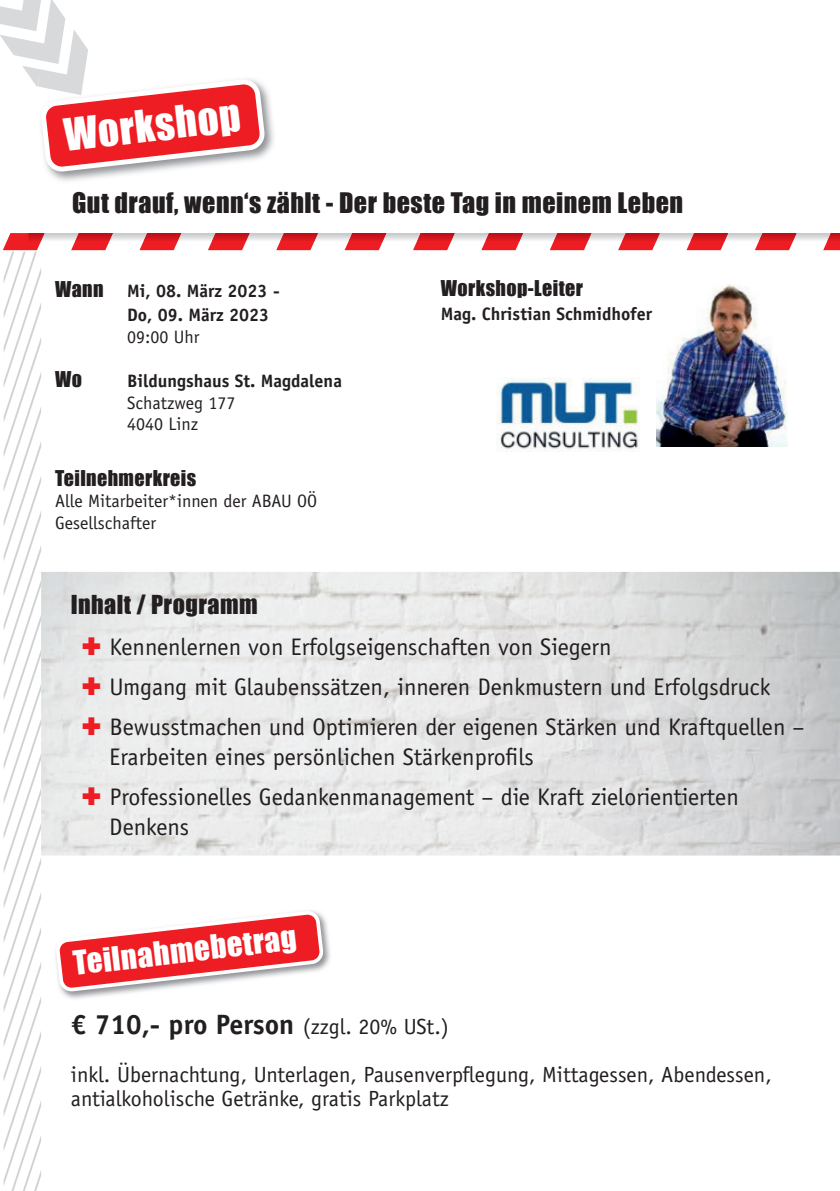
<style>
.page{position:relative;width:840px;height:1191px;background:#fff}
.page>*{position:absolute;margin:0;border:0;box-sizing:border-box;transform-origin:0 0}
.t1{font:41px "Impact";color:#fff}
.t2{font:30.6px "Impact";color:#fff}
.t3{font:700 28px "Officina Sans Std";color:#231f20}
.t4{font:26px "Impact";letter-spacing:.02em;color:#231f20}
.t5{font:24px/40px "Officina Sans Std";color:#231f20}
.t6{font:24px "Impact";letter-spacing:.02em;color:#231f20}
.t7{font:22px/24px "Officina Sans Std";color:#231f20}
.t8{font:20px "Impact";letter-spacing:.02em;color:#231f20}
.t9{font:700 18px/24px "Officina Sans Std";color:#231f20}
.t10{font:18px/21.6px "Officina Sans Std";color:#231f20}
.s1{font-family:"Impact";font-weight:400;font-size:20px}
.s2{font-weight:400;font-size:22px}
</style>
<div class="page">
<svg style="left:755px;top:242px;width:38px;height:8px"></svg>
<svg style="left:686px;top:242px;width:39px;height:8px"></svg>
<svg style="left:618px;top:242px;width:38px;height:8px"></svg>
<svg style="left:550px;top:242px;width:38px;height:8px"></svg>
<svg style="left:481px;top:242px;width:38px;height:8px"></svg>
<svg style="left:413px;top:242px;width:38px;height:8px"></svg>
<svg style="left:344px;top:242px;width:39px;height:8px"></svg>
<svg style="left:276px;top:242px;width:38px;height:8px"></svg>
<svg style="left:208px;top:242px;width:38px;height:8px"></svg>
<svg style="left:139px;top:242px;width:39px;height:8px"></svg>
<svg style="left:71px;top:242px;width:38px;height:8px"></svg>
<svg style="left:3px;top:233px;width:42px;height:958px"></svg>
<img style="left:45px;top:233px;width:777px;height:7px">
<svg style="left:822px;top:233px;width:17px;height:17px"></svg>
<img style="left:758px;top:233px;width:38px;height:9px">
<img style="left:690px;top:233px;width:37px;height:9px">
<img style="left:621px;top:233px;width:38px;height:9px">
<img style="left:553px;top:233px;width:38px;height:9px">
<img style="left:485px;top:233px;width:38px;height:9px">
<img style="left:416px;top:233px;width:38px;height:9px">
<img style="left:348px;top:233px;width:38px;height:9px">
<img style="left:280px;top:233px;width:38px;height:9px">
<img style="left:211px;top:233px;width:38px;height:9px">
<img style="left:143px;top:233px;width:38px;height:9px">
<img style="left:75px;top:233px;width:38px;height:9px">
<img style="left:28px;top:233px;width:17px;height:9px">
<img style="left:41px;top:572px;width:798px;height:283px">
<img style="left:567px;top:682px;width:158px;height:165px">
<img style="left:486px;top:640px;width:158px;height:165px">
<img style="left:405px;top:593px;width:158px;height:165px">
<img style="left:49px;top:87px;width:225px;height:94px">
<svg style="left:0;top:0;width:265px;height:172px"></svg>
<img style="left:656px;top:284px;width:130px;height:163px">
<img style="left:62px;top:916px;width:268px;height:83px">
<svg style="left:55px;top:910px;width:268px;height:82px"></svg>
<img style="left:498px;top:378px;width:141px;height:73px">
<svg style="left:83px;top:637px;width:17px;height:18px"></svg>
<svg style="left:83px;top:677px;width:17px;height:18px"></svg>
<svg style="left:83px;top:717px;width:17px;height:18px"></svg>
<svg style="left:83px;top:787px;width:17px;height:18px"></svg>
<h1 class="t1" style="left:60px;top:104px;width:178px;rotate:-7deg">Workshop</h1>
<p class="t4" style="left:72px;top:183px;width:612px">Gut drauf, wenn‘s zählt - Der beste Tag in meinem Leben</p>
<p class="t9" style="left:127px;top:279px;width:154px;text-indent:-72px"><span class="s1">Wann</span> Mi, 08. März 2023 -<br>Do, 09. März 2023</p>
<p class="t10" style="left:127px;top:326px;width:74px">09:00 Uhr</p>
<p class="t8" style="left:55px;top:364px;width:28px">Wo</p>
<p class="t9" style="left:127px;top:369px;width:216px">Bildungshaus St. Magdalena</p>
<p class="t10" style="left:127px;top:392px;width:110px">Schatzweg 177<br>4040 Linz</p>
<p class="t8" style="left:55px;top:462px;width:142px">Teilnehmerkreis</p>
<p class="t10" style="left:55px;top:490px;width:263px">Alle Mitarbeiter*innen der ABAU OÖ<br>Gesellschafter</p>
<p class="t6" style="left:71px;top:586px;width:188px">Inhalt / Programm</p>
<p class="t8" style="left:440px;top:272px;width:143px">Workshop-Leiter</p>
<p class="t9" style="left:440px;top:301px;width:212px">Mag. Christian Schmidhofer</p>
<p class="t5" style="left:109px;top:627px;width:696px">Kennenlernen von Erfolgseigenschaften von Siegern<br>Umgang mit Glaubenssätzen, inneren Denkmustern und Erfolgsdruck<br>Bewusstmachen und Optimieren der eigenen Stärken und Kraftquellen –</p>
<p class="t5" style="left:109px;top:737px;width:630px">Erarbeiten eines persönlichen Stärkenprofils<br>Professionelles Gedankenmanagement – die Kraft zielorientierten</p>
<p class="t5" style="left:109px;top:807px;width:81px">Denkens</p>
<p class="t2" style="left:70px;top:940px;width:226px;rotate:-7deg">Teilnahmebetrag</p>
<p class="t3" style="left:71px;top:1006px;width:379px">€ 710,- pro Person <span class="s2">(zzgl. 20% USt.)</span></p>
<p class="t7" style="left:71px;top:1062px;width:702px">inkl. Übernachtung, Unterlagen, Pausenverpflegung, Mittagessen, Abendessen, antialkoholische Getränke, gratis Parkplatz</p>
</div>
